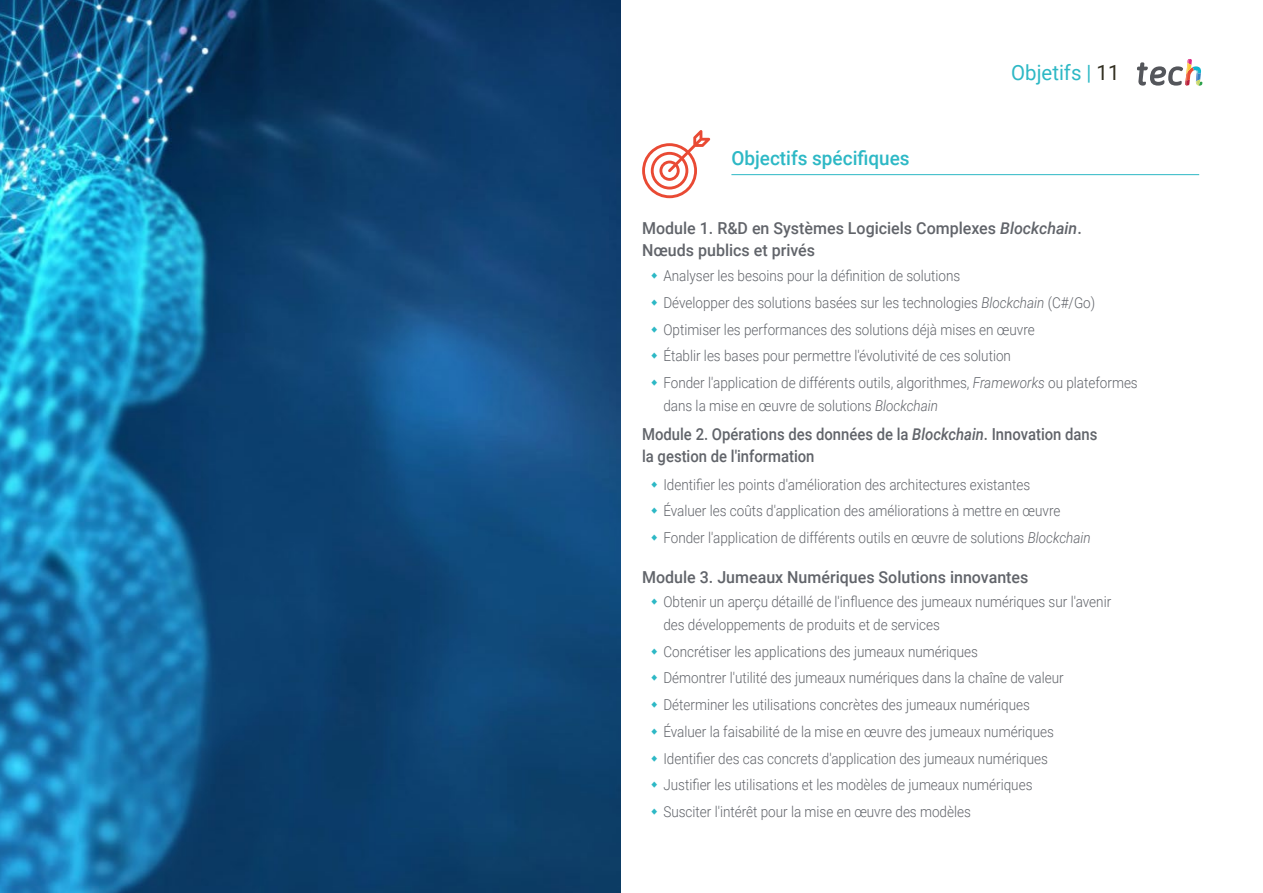
<style>
.page{position:relative;width:1263px;height:893px;background:#fff}
.page>*{position:absolute;margin:0;border:0;box-sizing:border-box;transform-origin:0 0}
.t1{font:21px "Roboto";color:#2db8c5}
.t2{font:500 19.5px "Roboto";color:#2db8c5}
.t3{font:500 16.5px/22.5px "Roboto";color:#61646a}
.t4{font:500 16.5px/22.5px "Roboto";color:#61646a;scale:.9 1}
.t5{font:300 15px/26.7px "Roboto";color:#61646a;scale:.9 1}
.s1{color:#312e20}
.s2{font-style:italic}
</style>
<div class="page">
<svg style="left:1137px;top:59px;width:65px;height:27px"></svg>
<hr style="left:731px;top:174px;width:468px;height:1px;background:#2db8c5">
<svg style="left:642px;top:130px;width:68px;height:68px"></svg>
<img style="left:0;top:0;width:621px;height:893px">
<h2 class="t2" style="left:731px;top:144px;width:180px">Objectifs spécifiques</h2>
<h1 class="t1" style="left:1011px;top:57px;width:110px">Objetifs | <span class="s1">11</span></h1>
<p class="t3" style="left:642px;top:216px;width:441px">Module 1. R&amp;D en Systèmes Logiciels Complexes <span class="s2">Blockchain</span>.<br>Nœuds publics et privés</p>
<p class="t5" style="left:663px;top:262px;width:529px">Analyser les besoins pour la définition de solutions<br>Développer des solutions basées sur les technologies <span class="s2">Blockchain</span> (C#/Go)<br>Optimiser les performances des solutions déjà mises en œuvre<br>Établir les bases pour permettre l'évolutivité de ces solution<br>Fonder l'application de différents outils, algorithmes, <span class="s2">Frameworks</span> ou plateformes</p>
<p class="t5" style="left:663px;top:391px;width:307px">dans la mise en œuvre de solutions <span class="s2">Blockchain</span></p>
<p class="t4" style="left:642px;top:422px;width:507px">Module 2. Opérations des données de la <span class="s2">Blockchain</span>. Innovation dans la gestion de l'information</p>
<p class="t5" style="left:663px;top:470px;width:476px">Identifier les points d'amélioration des architectures existantes<br>Évaluer les coûts d'application des améliorations à mettre en œuvre<br>Fonder l'application de différents outils en œuvre de solutions <span class="s2">Blockchain</span></p>
<p class="t3" style="left:642px;top:565px;width:388px">Module 3. Jumeaux Numériques Solutions innovantes</p>
<p class="t5" style="left:663px;top:590px;width:499px;line-height:22.5px">Obtenir un aperçu détaillé de l'influence des jumeaux numériques sur l'avenir des développements de produits et de services</p>
<p class="t5" style="left:663px;top:637px;width:446px">Concrétiser les applications des jumeaux numériques<br>Démontrer l'utilité des jumeaux numériques dans la chaîne de valeur Déterminer les utilisations concrètes des jumeaux numériques Évaluer la faisabilité de la mise en œuvre des jumeaux numériques Identifier des cas concrets d'application des jumeaux numériques Justifier les utilisations et les modèles de jumeaux numériques Susciter l'intérêt pour la mise en œuvre des modèles</p>
</div>
